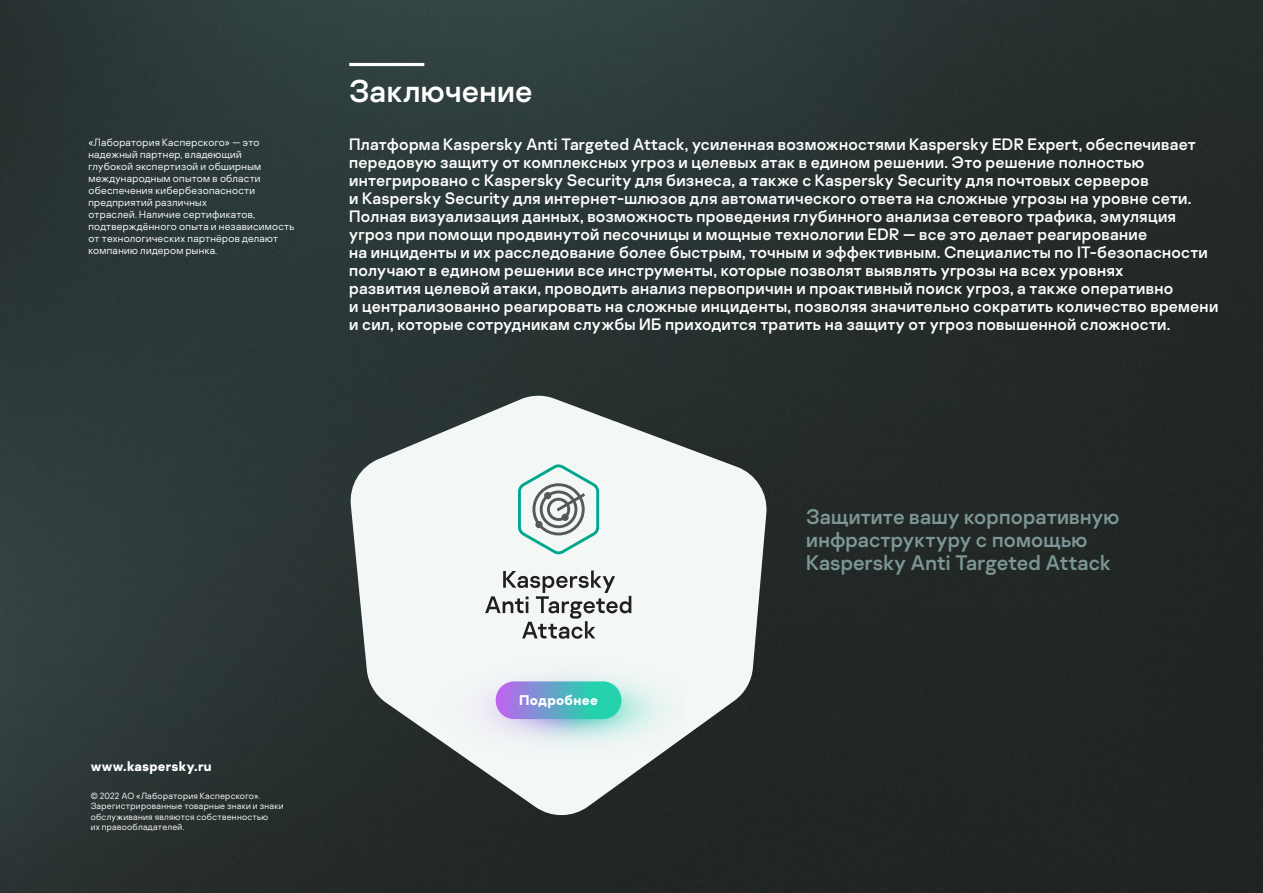
<style>
.page{position:relative;width:1263px;height:893px;background:#fff}
.page>*{position:absolute;margin:0;border:0;box-sizing:border-box;transform-origin:0 0}
.t1{font:31.5px "Kaspersky Sans";letter-spacing:.01em;color:#fff}
.t2{font:21px/22.5px "Kaspersky Sans";letter-spacing:.005em;color:#7d9696}
.t3{font:16.5px/18px "Kaspersky Sans";letter-spacing:.015em;color:#fff}
.t4{font:700 14.1px "Kaspersky Sans";letter-spacing:.025em;color:#fff}
.Body_Bold{font:700 13.5px "Kaspersky Sans";letter-spacing:.015em;color:#fff}
.copyright{font:300 10.5px/12px "Kaspersky Sans";letter-spacing:.03em;color:#fff}
.copyright-2{font:300 9px/10.5px "Kaspersky Sans";letter-spacing:.03em;color:#fff}
</style>
<div class="page">
<img style="left:0;top:0;width:1263px;height:893px">
<hr style="left:349px;top:63px;width:75px;height:3px;background:#fff">
<svg style="left:349px;top:395px;width:419px;height:423px;fill:#f3f7f6"></svg>
<img style="left:439px;top:662px;width:243px;height:94px">
<svg style="left:496px;top:681px;width:125px;height:38px;background:#61a7c7"></svg>
<svg style="left:485px;top:570px;width:146px;height:69px"></svg>
<svg style="left:518px;top:464px;width:81px;height:90px"></svg>
<p class="copyright" style="left:88px;top:137px;width:207px">«Лаборатория Касперского» — это надежный партнер, владеющий<br>глубокой экспертизой и обширным международным опытом в области обеспечения кибербезопасности предприятий различных<br>отраслей. Наличие сертификатов, подтверждённого опыта и независимость от технологических партнёров делают компанию лидером рынка.</p>
<h3 class="t1" style="left:349px;top:72px;width:185px">Заключение</h3>
<p class="t3" style="left:349px;top:135px;width:870px">Платформа Kaspersky Anti Targeted Attack, усиленная возможностями Kaspersky EDR Expert, обеспечивает передовую защиту от комплексных угроз и целевых атак в едином решении. Это решение полностью интегрировано с Kaspersky Security для бизнеса, а также с Kaspersky Security для почтовых серверов<br>и Kaspersky Security для интернет-шлюзов для автоматического ответа на сложные угрозы на уровне сети.<br>Полная визуализация данных, возможность проведения глубинного анализа сетевого трафика, эмуляция угроз при помощи продвинутой песочницы и мощные технологии EDR — все это делает реагирование<br>на инциденты и их расследование более быстрым, точным и эффективным. Специалисты по IT-безопасности получают в едином решении все инструменты, которые позволят выявлять угрозы на всех уровнях<br>развития целевой атаки, проводить анализ первопричин и проактивный поиск угроз, а также оперативно<br>и централизованно реагировать на сложные инциденты, позволяя значительно сократить количество времени и сил, которые сотрудникам службы ИБ приходится тратить на защиту от угроз повышенной сложности.</p>
<p class="Body_Bold" style="left:91px;top:758px;width:122px">www.kaspersky.ru</p>
<p class="copyright-2" style="left:91px;top:790px;width:194px">© 2022 АО «Лаборатория Касперского».<br>Зарегистрированные товарные знаки и знаки обслуживания являются собственностью<br>их правообладателей.</p>
<p class="t4" style="left:519px;top:691px;width:80px">Подробнее</p>
<p class="t2" style="left:806px;top:506px;width:315px">Защитите вашу корпоративную инфраструктуру с помощью<br>Kaspersky Anti Targeted Attack</p>
</div>
